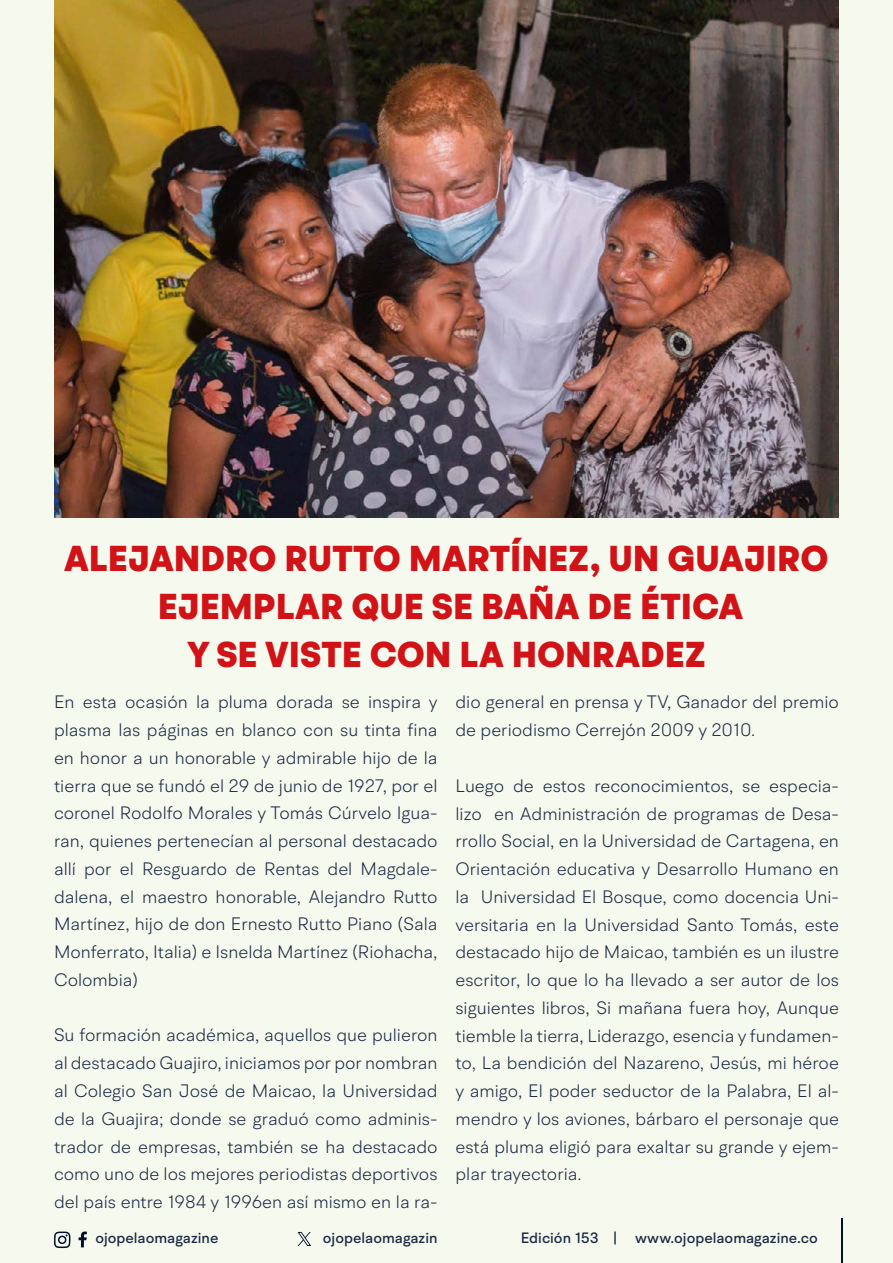
<style>
.page{position:relative;width:893px;height:1263px;background:#f6f9ee}
.page>*{position:absolute;margin:0;border:0;box-sizing:border-box;transform-origin:0 0}
.t1{font:900 36px/48px "BR Hendrix";color:#d11217;text-align:center}
.t2{font:300 18px/27.8px "BR Hendrix";color:#1b2943;text-align:justify}
.t3{font:500 15px "BR Hendrix";color:#1b2943}
</style>
<div class="page">
<svg style="left:79px;top:1231px;width:8px;height:16px"></svg>
<svg style="left:54px;top:1231px;width:17px;height:17px"></svg>
<hr style="left:841px;top:1219px;width:1px;height:44px;background:#000f2b">
<svg style="left:298px;top:1232px;width:13px;height:14px"></svg>
<img style="left:54px;top:0;width:785px;height:518px">
<h1 class="t1" style="left:64px;top:535px;width:766px">ALEJANDRO RUTTO MARTÍNEZ, UN GUAJIRO<br>EJEMPLAR QUE SE BAÑA DE ÉTICA<br>Y SE VISTE CON LA HONRADEZ</h1>
<p class="t2" style="left:54px;top:688px;width:385px">En esta ocasión la pluma dorada se inspira y plasma las páginas en blanco con su tinta fina en honor a un honorable y admirable hijo de la tierra que se fundó el 29 de junio de 1927, por el coronel Rodolfo Morales y Tomás Cúrvelo Igua&shy;ran, quienes pertenecían al personal destacado allí por el Resguardo de Rentas del Magdale&shy;dalena, el maestro honorable, Alejandro Rutto Martínez, hijo de don Ernesto Rutto Piano (Sala Monferrato, Italia) e Isnelda Martínez (Riohacha, Colombia)</p>
<p class="t2" style="left:54px;top:1021px;width:385px">Su formación académica, aquellos que pulieron al destacado Guajiro, iniciamos por por nombran al Colegio San José de Maicao, la Universidad de la Guajira; donde se graduó como adminis&shy;trador de empresas, también se ha destacado como uno de los mejores periodistas deportivos del país entre 1984 y 1996en así mismo en la ra-</p>
<p class="t2" style="left:455px;top:688px;width:385px">dio general en prensa y TV, Ganador del premio de periodismo Cerrejón 2009 y 2010.</p>
<p class="t2" style="left:455px;top:771px;width:385px">Luego de estos reconocimientos, se especia&shy;lizo en Administración de programas de Desa&shy;rrollo Social, en la Universidad de Cartagena, en Orientación educativa y Desarrollo Humano en la Universidad El Bosque, como docencia Uni&shy;versitaria en la Universidad Santo Tomás, este destacado hijo de Maicao, también es un ilustre escritor, lo que lo ha llevado a ser autor de los siguientes libros, Si mañana fuera hoy, Aunque tiemble la tierra, Liderazgo, esencia y fundamen&shy;to, La bendición del Nazareno, Jesús, mi héroe y amigo, El poder seductor de la Palabra, El al&shy;mendro y los aviones, bárbaro el personaje que está pluma eligió para exaltar su grande y ejem&shy;plar trayectoria.</p>
<p class="t3" style="left:95px;top:1229px;width:125px">ojopelaomagazine</p>
<p class="t3" style="left:323px;top:1229px;width:116px">ojopelaomagazin</p>
<p class="t3" style="left:521px;top:1229px;width:299px">Edición 153 | www.ojopelaomagazine.co</p>
</div>
